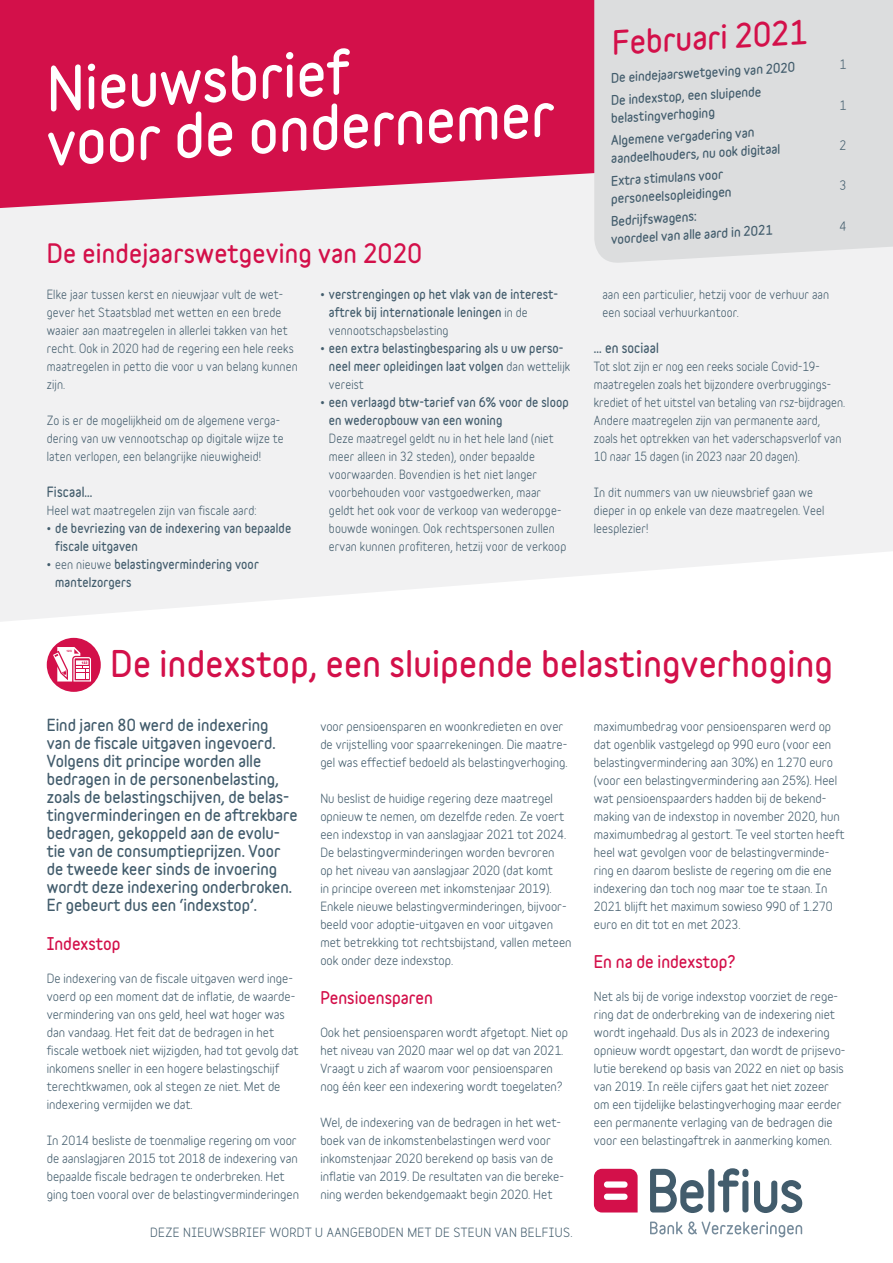
<style>
.page{position:relative;width:893px;height:1263px;background:#fff}
.page>*{position:absolute;margin:0;border:0;box-sizing:border-box;transform-origin:0 0}
.t1{font:700 55.5px "Belfius Normal";color:#fff}
.Titel{font:700 33px "Belfius Normal";letter-spacing:.01em;color:#d3104a}
.Editie{font:700 30px "Belfius Normal";color:#d3104a}
.Voorwoord__titel{font:700 24px "Belfius Normal";letter-spacing:.01em;color:#d3104a}
.Tussentitel_1{font:700 15.75px "Belfius Normal";color:#d3104a}
.Inleiding{font:700 15px/18px "Belfius Normal";color:#425c6c}
.Tussentitel_2{font:700 12.75px "Belfius Normal";letter-spacing:.01em;color:#425c6c;scale:.95 1}
.Tekst{font:12px/18px "Belfius Normal";color:#425c6c}
.Voorwoord__tekst{font:12px/18px "Belfius Normal";letter-spacing:.01em;color:#425c6c;scale:.95 1}
.Inhoud__titel{font:700 12px/18px "Belfius Normal";letter-spacing:.01em;color:#425c6c;scale:.95 1}
.Tekst-2{font:12px/18px "Belfius Normal";color:#425c6c;scale:.95 1}
.Inhoud__titel-2{font:700 12px/18px "Belfius Normal";letter-spacing:.01em;color:#425c6c}
.Tekst-3{font:12px "Belfius Normal";letter-spacing:.03em;color:#425c6c}
.t2{font:700 3px "Helvetica Neue";color:#d3104a}
.s1{font-weight:400}
</style>
<div class="page">
<svg style="left:0;top:208px;width:893px;height:414px;fill:#f1f1f2"></svg>
<svg style="left:0;top:0;width:594px;height:208px;background:#d52257"></svg>
<div style="left:594px;top:0;width:299px;height:264px;background:#dcddde"></div>
<svg style="left:650px;top:1221px;width:152px;height:16px"></svg>
<div style="left:594px;top:1169px;width:44px;height:43px;background:#d3104a"></div>
<div style="left:604px;top:1181px;width:24px;height:7px;background:#fff;border-radius:3px"></div>
<div style="left:604px;top:1193px;width:24px;height:7px;background:#fff;border-radius:3px"></div>
<svg style="left:650px;top:1169px;width:54px;height:44px"></svg>
<div style="left:708px;top:1169px;width:6px;height:43px;background:#425c6c;border-radius:3px"></div>
<svg style="left:718px;top:1168px;width:30px;height:44px"></svg>
<svg style="left:754px;top:1180px;width:48px;height:33px"></svg>
<div style="left:47px;top:638px;width:54px;height:54px;background:#d3104a;border-radius:50%"></div>
<svg style="left:53px;top:647px;width:38px;height:34px"></svg>
<svg style="left:840px;top:60px;width:6px;height:9px"></svg>
<svg style="left:840px;top:100px;width:6px;height:10px"></svg>
<svg style="left:840px;top:140px;width:6px;height:10px"></svg>
<svg style="left:840px;top:180px;width:5px;height:10px"></svg>
<svg style="left:840px;top:221px;width:6px;height:10px"></svg>
<p class="t1" style="left:43px;top:46px;width:304px;rotate:-3deg">Nieuwsbrief</p>
<p class="t1" style="left:43px;top:99px;width:510px;rotate:-3deg">voor de ondernemer</p>
<p class="Voorwoord__titel" style="left:47px;top:235px;width:377px">De eindejaarswetgeving van 2020</p>
<p class="Tekst-2" style="left:47px;top:284px;width:266px">Elke jaar tussen kerst en nieuwjaar vult de wet&shy;gever het Staatsblad met wetten en een brede waaier aan maatregelen in allerlei takken van het recht. Ook in 2020 had de regering een hele reeks maatregelen in petto die voor u van belang kunnen zijn.</p>
<p class="Tekst-2" style="left:47px;top:410px;width:251px">Zo is er de mogelijkheid om de algemene verga&shy;dering van uw vennootschap op digitale wijze te laten verlopen, een belangrijke nieuwigheid!</p>
<p class="Tussentitel_2" style="left:47px;top:482px;width:50px">Fiscaal...</p>
<p class="Voorwoord__tekst" style="left:47px;top:500px;width:222px">Heel wat maatregelen zijn van fiscale aard:</p>
<p class="Inhoud__titel" style="left:55px;top:519px;width:250px;text-indent:-9px"><span class="s1">•</span> de bevriezing van de indexering van bepaalde fiscale uitgaven</p>
<p class="Inhoud__titel" style="left:55px;top:555px;width:216px;text-indent:-9px"><span class="s1">• een nieuwe</span> belastingvermindering voor mantelzorgers</p>
<p class="Inhoud__titel" style="left:329px;top:285px;width:243px;text-indent:-9px"><span class="s1">•</span> verstrengingen op het vlak van de interest&shy;aftrek bij internationale leningen <span class="s1">in de vennootschapsbelasting</span></p>
<p class="Inhoud__titel" style="left:329px;top:339px;width:256px;text-indent:-9px"><span class="s1">•</span> een extra belastingbesparing als u uw perso&shy;neel meer opleidingen laat volgen <span class="s1">dan wettelijk vereist</span></p>
<p class="Inhoud__titel" style="left:329px;top:393px;width:254px;text-indent:-9px"><span class="s1">•</span> een verlaagd btw-tarief van 6% voor de sloop en wederopbouw van een woning</p>
<p class="Voorwoord__tekst" style="left:329px;top:428px;width:251px">Deze maatregel geldt nu in het hele land (niet meer alleen in 32 steden), onder bepaalde voorwaarden. Bovendien is het niet langer voorbehouden voor vastgoedwerken, maar geldt het ook voor de verkoop van wederopge&shy;bouwde woningen. Ook rechtspersonen zullen ervan kunnen profiteren, hetzij voor de verkoop</p>
<p class="Editie" style="left:610px;top:19px;width:197px;rotate:-3deg">Februari 2021</p>
<p class="Inhoud__titel-2" style="left:610px;top:68px;width:186px;rotate:-3deg">De eindejaarswetgeving van 2020</p>
<p class="Inhoud__titel-2" style="left:610px;top:90px;width:153px;rotate:-3deg">De indexstop, een sluipende belastingverhoging</p>
<p class="Inhoud__titel-2" style="left:610px;top:131px;width:171px;rotate:-3deg">Algemene vergadering van aandeelhouders, nu ook digitaal</p>
<p class="Inhoud__titel-2" style="left:610px;top:171px;width:122px;rotate:-3deg">Extra stimulans voor personeelsopleidingen</p>
<p class="Inhoud__titel-2" style="left:610px;top:212px;width:163px;rotate:-3deg">Bedrijfswagens:<br>voordeel van alle aard in 2021</p>
<p class="Voorwoord__tekst" style="left:602px;top:284px;width:240px">aan een particulier, hetzij voor de verhuur aan een sociaal verhuurkantoor.</p>
<p class="Tussentitel_2" style="left:594px;top:338px;width:70px">... en sociaal</p>
<p class="Voorwoord__tekst" style="left:594px;top:356px;width:266px">Tot slot zijn er nog een reeks sociale Covid-19- maatregelen zoals het bijzondere overbruggings&shy;krediet of het uitstel van betaling van rsz-bijdragen.<br>Andere maatregelen zijn van permanente aard, zoals het optrekken van het vaderschapsverlof van 10 naar 15 dagen (in 2023 naar 20 dagen).</p>
<p class="Voorwoord__tekst" style="left:594px;top:482px;width:244px">In dit nummers van uw nieuwsbrief gaan we dieper in op enkele van deze maatregelen. Veel leesplezier!</p>
<p class="t2" style="left:67px;top:649px;width:7px">123</p>
<p class="Titel" style="left:111px;top:638px;width:724px">De indexstop, een sluipende belastingverhoging</p>
<p class="Inleiding" style="left:47px;top:715px;width:253px">Eind jaren 80 werd de indexering<br>van de fiscale uitgaven ingevoerd.<br>Volgens dit principe worden alle bedragen in de personenbelasting, zoals de belastingschijven, de belas&shy;tingverminderingen en de aftrekbare bedragen, gekoppeld aan de evolu&shy;tie van de consumptieprijzen. Voor de tweede keer sinds de invoering wordt deze indexering onderbroken.<br>Er gebeurt dus een ‘indexstop’.</p>
<p class="Tussentitel_1" style="left:47px;top:931px;width:75px">Indexstop</p>
<p class="Tekst" style="left:47px;top:968px;width:253px">De indexering van de fiscale uitgaven werd inge&shy;voerd op een moment dat de inflatie, de waarde&shy;vermindering van ons geld, heel wat hoger was dan vandaag. Het feit dat de bedragen in het fiscale wetboek niet wijzigden, had tot gevolg dat inkomens sneller in een hogere belastingschijf terechtkwamen, ook al stegen ze niet. Met de indexering vermijden we dat.</p>
<p class="Tekst" style="left:47px;top:1130px;width:254px">In 2014 besliste de toenmalige regering om voor de aanslagjaren 2015 tot 2018 de indexering van bepaalde fiscale bedragen te onderbreken. Het ging toen vooral over de belastingverminderingen</p>
<p class="Tekst" style="left:320px;top:716px;width:249px">voor pensioensparen en woonkredieten en over de vrijstelling voor spaarrekeningen. Die maatre&shy;gel was effectief bedoeld als belastingverhoging.</p>
<p class="Tekst" style="left:320px;top:788px;width:253px">Nu beslist de huidige regering deze maatregel opnieuw te nemen, om dezelfde reden. Ze voert een indexstop in van aanslagjaar 2021 tot 2024.<br>De belastingverminderingen worden bevroren<br>op het niveau van aanslagjaar 2020 (dat komt<br>in principe overeen met inkomstenjaar 2019).<br>Enkele nieuwe belastingverminderingen, bijvoor&shy;beeld voor adoptie-uitgaven en voor uitgaven met betrekking tot rechtsbijstand, vallen meteen ook onder deze indexstop.</p>
<p class="Tussentitel_1" style="left:320px;top:985px;width:114px">Pensioensparen</p>
<p class="Tekst" style="left:320px;top:1022px;width:249px">Ook het pensioensparen wordt afgetopt. Niet op het niveau van 2020 maar wel op dat van 2021.<br>Vraagt u zich af waarom voor pensioensparen nog één keer een indexering wordt toegelaten?</p>
<p class="Tekst" style="left:320px;top:1112px;width:245px">Wel, de indexering van de bedragen in het wet&shy;boek van de inkomstenbelastingen werd voor inkomstenjaar 2020 berekend op basis van de inflatie van 2019. De resultaten van die bereke&shy;ning werden bekendgemaakt begin 2020. Het</p>
<p class="Tekst-3" style="left:150px;top:1223px;width:424px">DEZE NIEUWSBRIEF WORDT U AANGEBODEN MET DE STEUN VAN BELFIUS.</p>
<p class="Tekst" style="left:594px;top:716px;width:252px">maximumbedrag voor pensioensparen werd op dat ogenblik vastgelegd op 990 euro (voor een belastingvermindering aan 30%) en 1.270 euro (voor een belastingvermindering aan 25%). Heel wat pensioenspaarders hadden bij de bekend&shy;making van de indexstop in november 2020, hun maximumbedrag al gestort. Te veel storten heeft heel wat gevolgen voor de belastingverminde&shy;ring en daarom besliste de regering om die ene indexering dan toch nog maar toe te staan. In 2021 blijft het maximum sowieso 990 of 1.270 euro en dit tot en met 2023.</p>
<p class="Tussentitel_1" style="left:594px;top:949px;width:143px">En na de indexstop?</p>
<p class="Tekst" style="left:594px;top:986px;width:253px">Net als bij de vorige indexstop voorziet de rege&shy;ring dat de onderbreking van de indexering niet wordt ingehaald. Dus als in 2023 de indexering opnieuw wordt opgestart, dan wordt de prijsevo&shy;lutie berekend op basis van 2022 en niet op basis van 2019. In reële cijfers gaat het niet zozeer om een tijdelijke belastingverhoging maar eerder een permanente verlaging van de bedragen die voor een belastingaftrek in aanmerking komen.</p>
</div>
